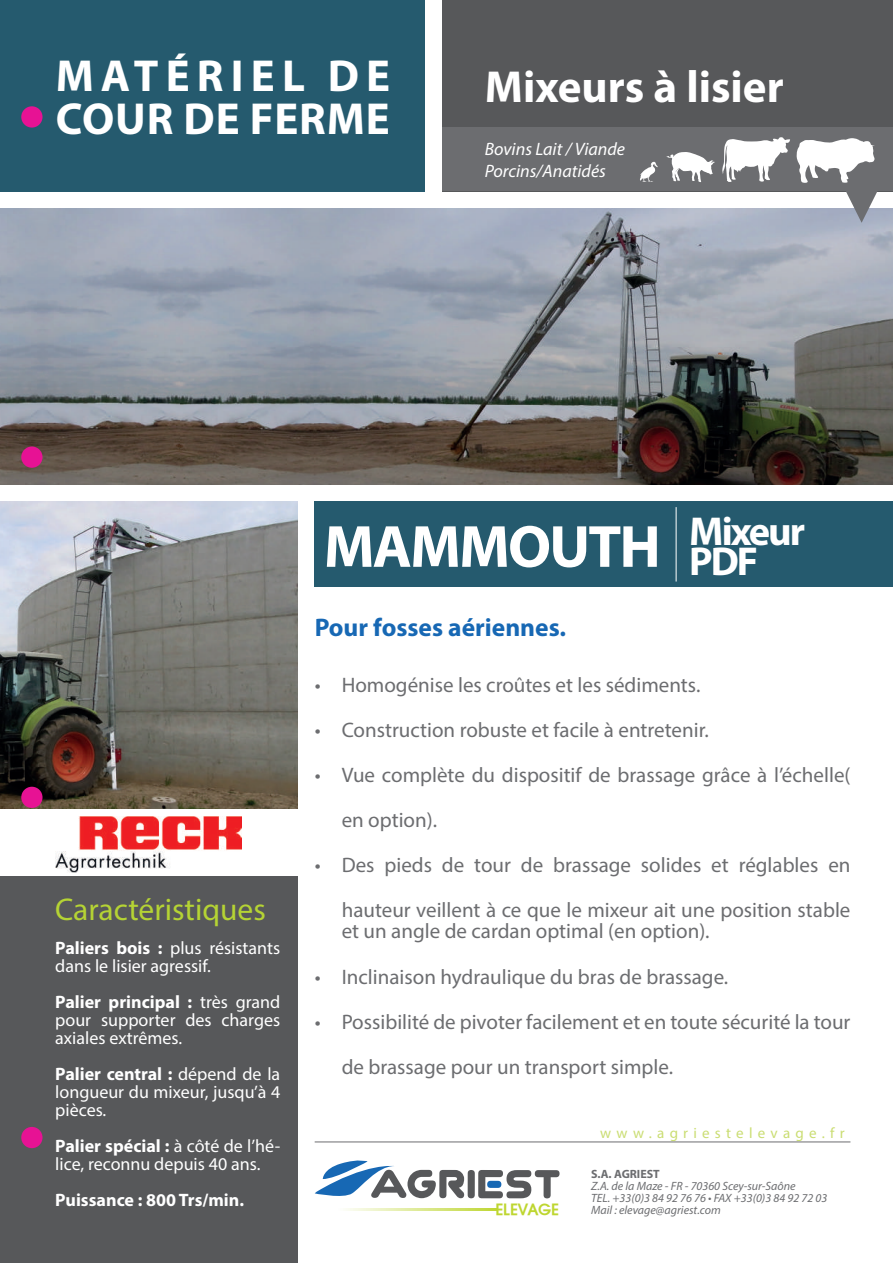
<style>
.page{position:relative;width:893px;height:1263px;background:#fff}
.page>*{position:absolute;margin:0;border:0;box-sizing:border-box;transform-origin:0 0}
.t1{font:700 60px "Myriad Pro";letter-spacing:-.03em;color:#fff}
.t2{font:700 45px/43.5px "Myriad Pro";letter-spacing:.05em;color:#fff}
.t3{font:700 45px "Myriad Pro";color:#fff}
.t4{font:700 40.5px "Myriad Pro";color:#fff}
.t5{font:31.5px "Myriad Pro";color:#b5d334}
.t6{font:700 25.5px "Myriad Pro";color:#1768b4}
.t7{font:21px/45px "Myriad Pro";color:#6c6d70}
.t8{font:18px/18px "Myriad Pro";color:#fff}
.t9{font:italic 18px/21.6px "Myriad Pro";color:#fff}
.t10{font:700 18px "Myriad Pro";color:#fff}
.t11{font:17.1px "Avant Garde ITCTT Demi";color:#bed630}
.t12{font:15px "Myriad Pro";letter-spacing:.35em;color:#cadd72}
.t13{font:italic 12px/12px "Myriad Pro";color:#6c6d70}
.t14{font:700 12px "Myriad Pro";color:#6c6d70}
.s1{font-weight:700}
</style>
<div class="page">
<div style="left:0;top:0;width:425px;height:191px;background:#255a6e"></div>
<div style="left:315px;top:502px;width:578px;height:85px;background:#255a6e"></div>
<img style="left:180px;top:208px;width:713px;height:277px">
<div style="left:442px;top:0;width:451px;height:191px;background:#57585a"></div>
<div style="left:442px;top:128px;width:451px;height:63px;background:#6c6d70"></div>
<div style="left:0;top:876px;width:298px;height:387px;background:#57585a"></div>
<img style="left:0;top:502px;width:298px;height:306px">
<div style="left:468px;top:1170px;width:7px;height:28px;background:#57585a;border-radius:4px"></div>
<svg style="left:315px;top:1160px;width:149px;height:39px"></svg>
<svg style="left:478px;top:1170px;width:81px;height:28px"></svg>
<div style="left:487px;top:1181px;width:14px;height:7px;background:#1768b4;border-radius:4px"></div>
<svg style="left:346px;top:1208px;width:152px;height:2px"></svg>
<hr style="left:315px;top:1142px;width:535px;height:1px;background:#6c6d70">
<hr style="left:676px;top:507px;width:1px;height:74px;background:#fff">
<svg style="left:722px;top:137px;width:68px;height:45px"></svg>
<svg style="left:666px;top:152px;width:49px;height:30px"></svg>
<img style="left:56px;top:817px;width:186px;height:56px">
<svg style="left:796px;top:138px;width:97px;height:85px"></svg>
<img style="left:0;top:208px;width:180px;height:277px">
<img style="left:640px;top:162px;width:18px;height:20px">
<div style="left:21px;top:106px;width:22px;height:22px;background:#e71294;border-radius:50%"></div>
<div style="left:21px;top:446px;width:22px;height:22px;background:#e71294;border-radius:50%"></div>
<div style="left:21px;top:787px;width:22px;height:21px;background:#e71294;border-radius:50%"></div>
<div style="left:21px;top:1127px;width:22px;height:21px;background:#e71294;border-radius:50%"></div>
<h2 class="t2" style="left:56px;top:52px;width:336px">MATÉRIEL DE<br>COUR DE FERME</h2>
<h2 class="t3" style="left:485px;top:57px;width:301px">Mixeurs à lisier</h2>
<p class="t9" style="left:485px;top:138px;width:142px">Bovins Lait / Viande<br>Porcins/Anatidés</p>
<h1 class="t1" style="left:324px;top:507px;width:483px">MAMMOUTH <sup>Mixeur</sup></h1>
<h3 class="t4" style="left:689px;top:534px;width:71px">PDF</h3>
<h3 class="t5" style="left:55px;top:890px;width:212px">Caractéristiques</h3>
<p class="t8" style="left:55px;top:939px;width:226px"><span class="s1">Paliers bois :</span> plus résistants dans le lisier agressif.</p>
<p class="t8" style="left:55px;top:993px;width:226px;text-align:justify"><span class="s1">Palier principal :</span> très grand pour supporter des charges axiales extrêmes.</p>
<p class="t8" style="left:55px;top:1065px;width:227px;text-align:justify"><span class="s1">Palier central :</span> dépend de la longueur du mixeur, jusqu’à 4 pièces.</p>
<p class="t8" style="left:55px;top:1137px;width:226px"><span class="s1">Palier spécial :</span> à côté de l’hé&shy;lice, reconnu depuis 40 ans.</p>
<p class="t10" style="left:55px;top:1188px;width:190px">Puissance : 800 Trs/min.</p>
<p class="t6" style="left:315px;top:610px;width:253px">Pour fosses aériennes.</p>
<p class="t7" style="left:315px;top:663px;width:387px">• Homogénise les croûtes et les sédiments.</p>
<p class="t7" style="left:315px;top:708px;width:396px">• Construction robuste et facile à entretenir.</p>
<p class="t7" style="left:342px;top:753px;width:510px;text-indent:-27px">• Vue complète du dispositif de brassage grâce à l’échelle( en option).</p>
<p class="t7" style="left:315px;top:843px;width:537px;text-align:right">• Des pieds de tour de brassage solides et réglables en hauteur veillent à ce que le mixeur ait une position stable</p>
<p class="t7" style="left:342px;top:909px;width:369px">et un angle de cardan optimal (en option).</p>
<p class="t7" style="left:315px;top:954px;width:415px">• Inclinaison hydraulique du bras de brassage.</p>
<p class="t7" style="left:342px;top:999px;width:510px;text-indent:-27px">• Possibilité de pivoter facilement et en toute sécurité la tour de brassage pour un transport simple.</p>
<p class="t11" style="left:495px;top:1199px;width:65px">ELEVAGE</p>
<p class="t12" style="left:600px;top:1124px;width:246px">www.agriestelevage.fr</p>
<p class="t14" style="left:591px;top:1166px;width:70px">S.A. AGRIEST</p>
<p class="t13" style="left:591px;top:1180px;width:238px">Z.A. de la Maze - FR - 70360 Scey-sur-Saône<br>TEL. +33(0)3 84 92 76 76 • FAX +33(0)3 84 92 72 03<br>Mail : elevage@agriest.com</p>
</div>
